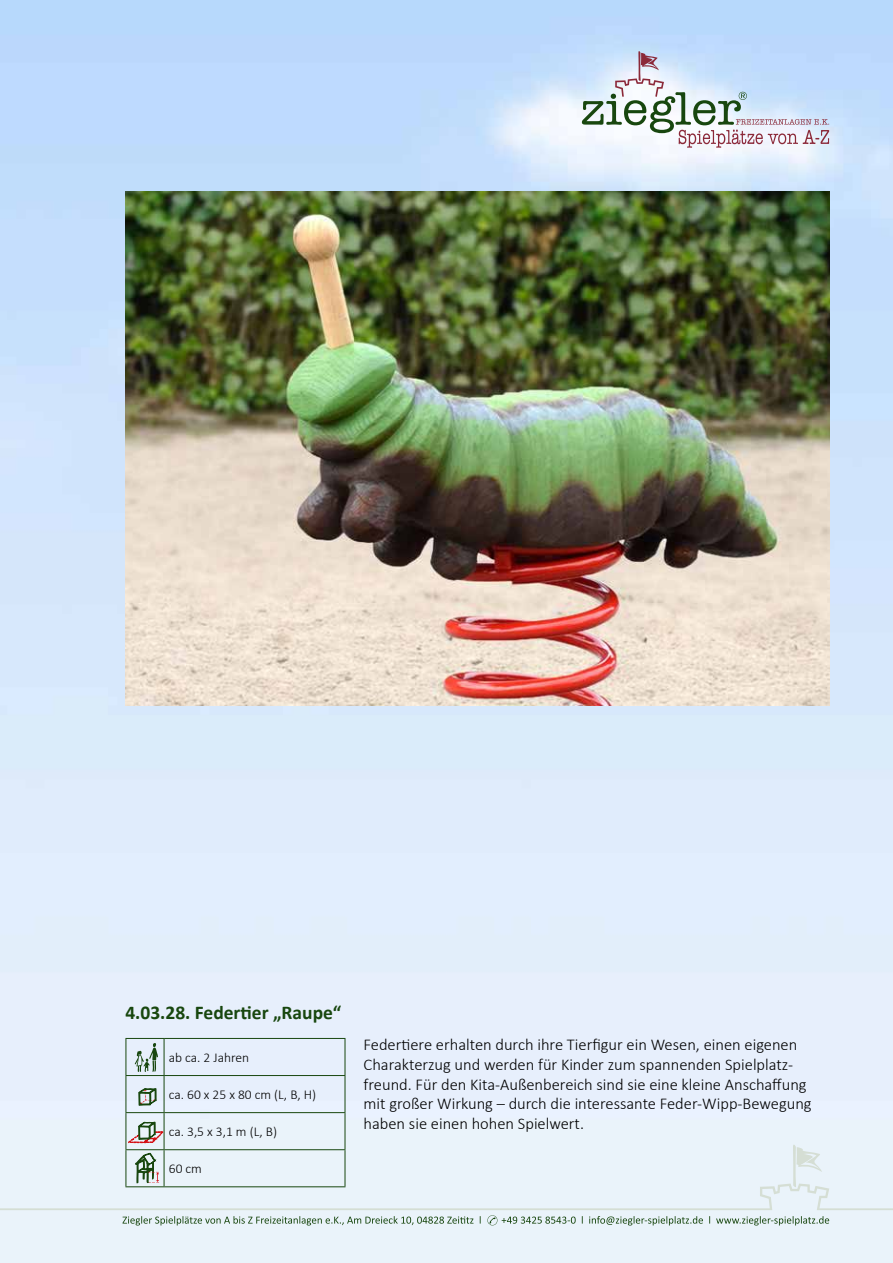
<style>
.page{position:relative;width:893px;height:1263px;background:#fff}
.page>*{position:absolute;margin:0;border:0;box-sizing:border-box;transform-origin:0 0}
.t1{font:700 19.5px "Calibri";color:#18470f}
.t2{font:300 16.5px/19.8px "Calibri";color:#000}
.t3{font:300 13.5px "Calibri";color:#000}
</style>
<div class="page">
<img style="left:0;top:0;width:893px;height:1263px">
<svg style="left:582px;top:50px;width:247px;height:98px"></svg>
<div style="left:0;top:1143px;width:893px;height:67px;background:#eaf3fa"></div>
<svg style="left:123px;top:1215px;width:706px;height:10px"></svg>
<hr style="left:164px;top:1039px;width:1px;height:36px;background:#18470f">
<hr style="left:164px;top:1076px;width:1px;height:36px;background:#18470f">
<hr style="left:164px;top:1113px;width:1px;height:36px;background:#18470f">
<hr style="left:164px;top:1150px;width:1px;height:36px;background:#18470f">
<hr style="left:125px;top:1038px;width:39px;height:1px;background:#18470f">
<hr style="left:125px;top:1039px;width:1px;height:36px;background:#18470f">
<hr style="left:164px;top:1038px;width:181px;height:1px;background:#18470f">
<hr style="left:344px;top:1039px;width:1px;height:36px;background:#18470f">
<hr style="left:125px;top:1075px;width:39px;height:1px;background:#18470f">
<hr style="left:125px;top:1076px;width:1px;height:36px;background:#18470f">
<hr style="left:164px;top:1075px;width:181px;height:1px;background:#18470f">
<hr style="left:344px;top:1076px;width:1px;height:36px;background:#18470f">
<hr style="left:125px;top:1112px;width:39px;height:1px;background:#18470f">
<hr style="left:125px;top:1113px;width:1px;height:36px;background:#18470f">
<hr style="left:164px;top:1112px;width:181px;height:1px;background:#18470f">
<hr style="left:344px;top:1113px;width:1px;height:36px;background:#18470f">
<hr style="left:125px;top:1149px;width:39px;height:1px;background:#18470f">
<hr style="left:125px;top:1150px;width:1px;height:36px;background:#18470f">
<hr style="left:164px;top:1149px;width:181px;height:1px;background:#18470f">
<hr style="left:344px;top:1150px;width:1px;height:36px;background:#18470f">
<hr style="left:125px;top:1186px;width:39px;height:1px;background:#18470f">
<hr style="left:164px;top:1186px;width:181px;height:1px;background:#18470f">
<svg style="left:135px;top:1152px;width:24px;height:31px"></svg>
<svg style="left:139px;top:1088px;width:18px;height:24px"></svg>
<svg style="left:128px;top:1122px;width:35px;height:21px"></svg>
<svg style="left:135px;top:1043px;width:23px;height:29px"></svg>
<img style="left:125px;top:191px;width:704px;height:515px">
<p class="t1" style="left:125px;top:999px;width:217px">4.03.28. Federtier „Raupe“</p>
<p class="t3" style="left:169px;top:1049px;width:82px">ab ca. 2 Jahren</p>
<p class="t3" style="left:169px;top:1086px;width:149px">ca. 60 x 25 x 80 cm (L, B, H)</p>
<p class="t3" style="left:169px;top:1123px;width:110px">ca. 3,5 x 3,1 m (L, B)</p>
<p class="t3" style="left:169px;top:1160px;width:35px">60 cm</p>
<p class="t2" style="left:364px;top:1034px;width:450px">Federtiere erhalten durch ihre Tierfigur ein Wesen, einen eigenen Charakterzug und werden für Kinder zum spannenden Spielplatz&shy;freund. Für den Kita-Außenbereich sind sie eine kleine Anschaffung mit großer Wirkung – durch die interessante Feder-Wipp-Bewegung haben sie einen hohen Spielwert.</p>
</div>
